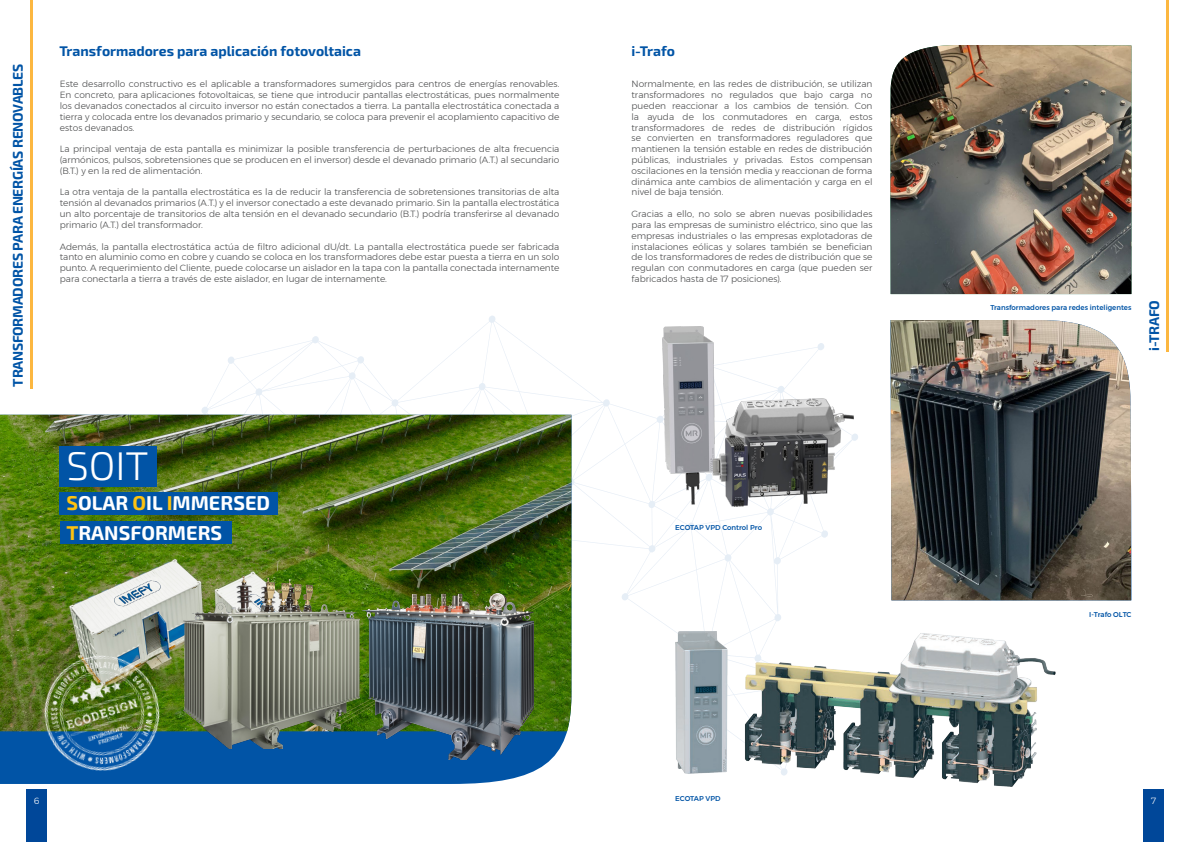
<style>
.page{position:relative;width:1191px;height:842px;background:#fff}
.page>*{position:absolute;margin:0;border:0;box-sizing:border-box;transform-origin:0 0}
.t1{font:300 40px "Exo 2";color:#fff}
.t2{font:700 20px/30px "Exo 2";color:#fff}
.t3{font:700 14px "Exo 2";letter-spacing:-.02em;color:#0154a6}
.t4{font:700 14px "Exo 2";color:#0154a6}
.t5{font:300 9px/10.8px "Montserrat";color:#4b4c4d;text-align:justify}
.t6{font:300 9px "Montserrat";color:#fff}
.t7{font:500 7px "Montserrat";color:#0154a6}
.s1{color:#fec210}
</style>
<div class="page">
<hr style="left:31px;top:0;width:2px;height:388px;background:#fcb740">
<hr style="left:1166px;top:0;width:2px;height:352px;background:#fcb740">
<div style="left:27px;top:789px;width:20px;height:53px;background:#004799"></div>
<div style="left:1143px;top:789px;width:21px;height:53px;background:#004799"></div>
<div style="left:0;top:731px;width:521px;height:53px;background:#0154a6"></div>
<img style="left:0;top:415px;width:201px;height:316px">
<div style="left:60px;top:522px;width:171px;height:22px;background:#0154a6"></div>
<div style="left:60px;top:492px;width:218px;height:22px;background:#0154a6"></div>
<div style="left:60px;top:446px;width:97px;height:41px;background:#0154a6"></div>
<img style="left:159px;top:577px;width:42px;height:171px">
<img style="left:21px;top:640px;width:157px;height:144px">
<img style="left:890px;top:320px;width:241px;height:280px">
<img style="left:890px;top:45px;width:241px;height:249px">
<img style="left:201px;top:315px;width:657px;height:461px">
<img style="left:663px;top:326px;width:190px;height:181px">
<img style="left:675px;top:631px;width:380px;height:155px">
<h3 class="t3" style="left:10px;top:387px;width:324px;rotate:-90deg">TRANSFORMADORES PARA ENERGÍAS RENOVABLES</h3>
<h3 class="t4" style="left:59px;top:43px;width:303px">Transformadores para aplicación fotovoltaica</h3>
<h3 class="t3" style="left:631px;top:43px;width:45px">i-Trafo</h3>
<p class="t5" style="left:60px;top:79px;width:501px">Este desarrollo constructivo es el aplicable a transformadores sumergidos para centros de energías renovables.<br>En concreto, para aplicaciones fotovoltaicas, se tiene que introducir pantallas electrostáticas, pues normalmente los devanados conectados al circuito inversor no están conectados a tierra. La pantalla electrostática conectada a tierra y colocada entre los devanados primario y secundario, se coloca para prevenir el acoplamiento capacitivo de estos devanados.</p>
<p class="t5" style="left:60px;top:144px;width:501px">La principal ventaja de esta pantalla es minimizar la posible transferencia de perturbaciones de alta frecuencia (armónicos, pulsos, sobretensiones que se producen en el inversor) desde el devanado primario (A.T.) al secundario (B.T.) y en la red de alimentación.</p>
<p class="t5" style="left:60px;top:187px;width:501px">La otra ventaja de la pantalla electrostática es la de reducir la transferencia de sobretensiones transitorias de alta tensión al devanados primarios (A.T.) y el inversor conectado a este devanado primario. Sin la pantalla electrostática un alto porcentaje de transitorios de alta tensión en el devanado secundario (B.T.) podría transferirse al devanado primario (A.T.) del transformador.</p>
<p class="t5" style="left:60px;top:241px;width:501px">Además, la pantalla electrostática actúa de filtro adicional dU/dt. La pantalla electrostática puede ser fabricada tanto en aluminio como en cobre y cuando se coloca en los transformadores debe estar puesta a tierra en un solo punto. A requerimiento del Cliente, puede colocarse un aislador en la tapa con la pantalla conectada internamente para conectarla a tierra a través de este aislador, en lugar de internamente.</p>
<h1 class="t1" style="left:66px;top:443px;width:84px">SOIT</h1>
<h2 class="t2" style="left:66px;top:489px;width:205px"><span class="s1">S</span>OLAR <span class="s1">O</span>IL <span class="s1">I</span>MMERSED<br><span class="s1">T</span>RANSFORMERS</h2>
<p class="t5" style="left:631px;top:79px;width:242px">Normalmente, en las redes de distribución, se utilizan transformadores no regulados que bajo carga no pueden reaccionar a los cambios de tensión. Con la ayuda de los conmutadores en carga, estos transformadores de redes de distribución rígidos se convierten en transformadores reguladores que mantienen la tensión estable en redes de distribución públicas, industriales y privadas. Estos compensan oscilaciones en la tensión media y reaccionan de forma dinámica ante cambios de alimentación y carga en el nivel de baja tensión.</p>
<p class="t5" style="left:631px;top:208px;width:242px">Gracias a ello, no solo se abren nuevas posibilidades para las empresas de suministro eléctrico, sino que las empresas industriales o las empresas explotadoras de instalaciones eólicas y solares también se benefician de los transformadores de redes de distribución que se regulan con conmutadores en carga (que pueden ser fabricados hasta de 17 posiciones).</p>
<p class="t7" style="left:675px;top:522px;width:88px">ECOTAP VPD Control Pro</p>
<p class="t7" style="left:990px;top:302px;width:143px">Transformadores para redes inteligentes</p>
<h3 class="t3" style="left:1146px;top:351px;width:53px;rotate:-90deg">i-TRAFO</h3>
<p class="t7" style="left:1089px;top:609px;width:44px">I-Trafo OLTC</p>
<p class="t7" style="left:675px;top:793px;width:47px">ECOTAP VPD</p>
<p class="t6" style="left:34px;top:794px;width:7px">6</p>
<p class="t6" style="left:1151px;top:794px;width:7px">7</p>
</div>
